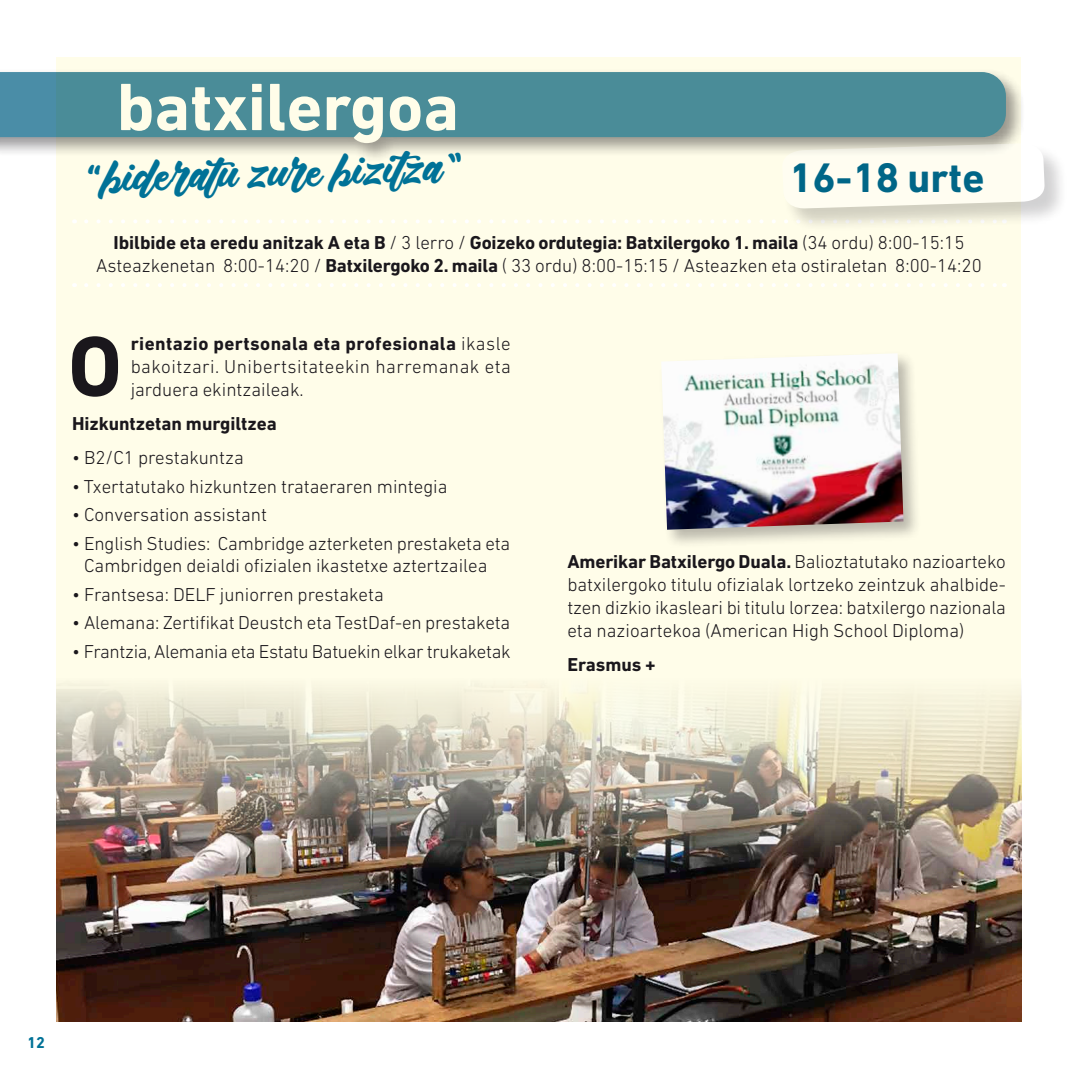
<style>
.page{position:relative;width:1078px;height:1078px;background:#fff}
.page>*{position:absolute;margin:0;border:0;box-sizing:border-box;transform-origin:0 0}
.List_Paragraph{font:700 86px "DIN Next LT Pro";color:#1a171c}
.t1{font:700 68px "DIN Next LT Pro";color:#fff}
.t2{font:700 42px "DIN Next LT Pro";color:#006687}
.t3{font:36px "Adhellia DEMOFORPERSONALUSE";color:#007297}
.List_Paragraph-2{font:300 19px/22.8px "DIN Next LT Pro";color:#1a171c;text-align:justify}
.paragraph{font:300 19px/22.8px "DIN Next LT Pro";color:#1a171c;text-align:center}
.List_Paragraph-3{font:700 19px "DIN Next LT Pro";color:#1a171c}
.t4{font:700 16px "DIN Next LT Pro";color:#007297}
.s1{font-weight:700}
</style>
<div class="page">
<div style="left:57px;top:57px;width:963px;height:963px;background:#fffde9"></div>
<div style="left:0;top:67px;width:1025px;height:96px;background:#1a171c;opacity:.5"></div>
<div style="left:0;top:72px;width:1005px;height:65px;background:#4a8c98"></div>
<svg style="left:86px;top:219px;width:690px;height:4px"></svg>
<svg style="left:86px;top:283px;width:911px;height:4px"></svg>
<div style="left:782px;top:143px;width:286px;height:89px;background:#1a171c;opacity:.5"></div>
<svg style="left:781px;top:143px;width:263px;height:66px"></svg>
<img style="left:57px;top:685px;width:963px;height:335px">
<div style="left:658px;top:351px;width:263px;height:197px;background:#1a171c;opacity:.3"></div>
<img style="left:661px;top:353px;width:242px;height:176px">
<h2 class="t1" style="left:117px;top:67px;width:344px">batxilergoa</h2>
<p class="t3" style="left:86px;top:149px;width:379px;rotate:-2deg">“bideratu zure bizit za”</p>
<p class="t2" style="left:789px;top:153px;width:197px">16-18 urte</p>
<p class="paragraph" style="left:96px;top:231px;width:887px"><span class="s1">Ibilbide eta eredu anitzak A eta B</span> / 3 lerro / <span class="s1">Goizeko ordutegia: Batxilergoko 1. maila</span> (34 ordu) 8:00-15:15<br>Asteazkenetan 8:00-14:20 / <span class="s1">Batxilergoko 2. maila</span> ( 33 ordu) 8:00-15:15 / Asteazken eta ostiraletan 8:00-14:20</p>
<p class="List_Paragraph" style="left:68px;top:316px;width:56px">O</p>
<p class="List_Paragraph-2" style="left:131px;top:332px;width:381px"><span class="s1">rientazio pertsonala eta profesionala</span> ikasle bakoitzari. Unibertsitateekin harremanak eta jarduera ekintzaileak.</p>
<p class="List_Paragraph-3" style="left:72px;top:412px;width:206px">Hizkuntzetan murgiltzea</p>
<p class="List_Paragraph-2" style="left:72px;top:446px;width:173px">• B2/C1 prestakuntza</p>
<p class="List_Paragraph-2" style="left:72px;top:474px;width:377px">• Txertatutako hizkuntzen trataeraren mintegia</p>
<p class="List_Paragraph-2" style="left:72px;top:503px;width:196px">• Conversation assistant</p>
<p class="List_Paragraph-2" style="left:72px;top:531px;width:439px;text-align:center">• English Studies: Cambridge azterketen prestaketa eta<br>Cambridgen deialdi ofizialen ikastetxe aztertzailea</p>
<p class="List_Paragraph-2" style="left:72px;top:582px;width:313px">• Frantsesa: DELF juniorren prestaketa</p>
<p class="List_Paragraph-2" style="left:72px;top:611px;width:440px">• Alemana: Zertifikat Deustch eta TestDaf-en prestaketa</p>
<p class="List_Paragraph-2" style="left:72px;top:639px;width:440px">• Frantzia, Alemania eta Estatu Batuekin elkar trukaketak</p>
<p class="List_Paragraph-2" style="left:567px;top:550px;width:440px"><span class="s1">Amerikar Batxilergo Duala.</span> Balioztatutako nazioarteko batxilergoko titulu ofizialak lortzeko zeintzuk ahalbide&shy;tzen dizkio ikasleari bi titulu lorzea: batxilergo nazionala eta nazioartekoa (American High School Diploma)</p>
<p class="List_Paragraph-3" style="left:567px;top:653px;width:90px">Erasmus +</p>
<p class="t4" style="left:27px;top:1032px;width:19px">12</p>
</div>
